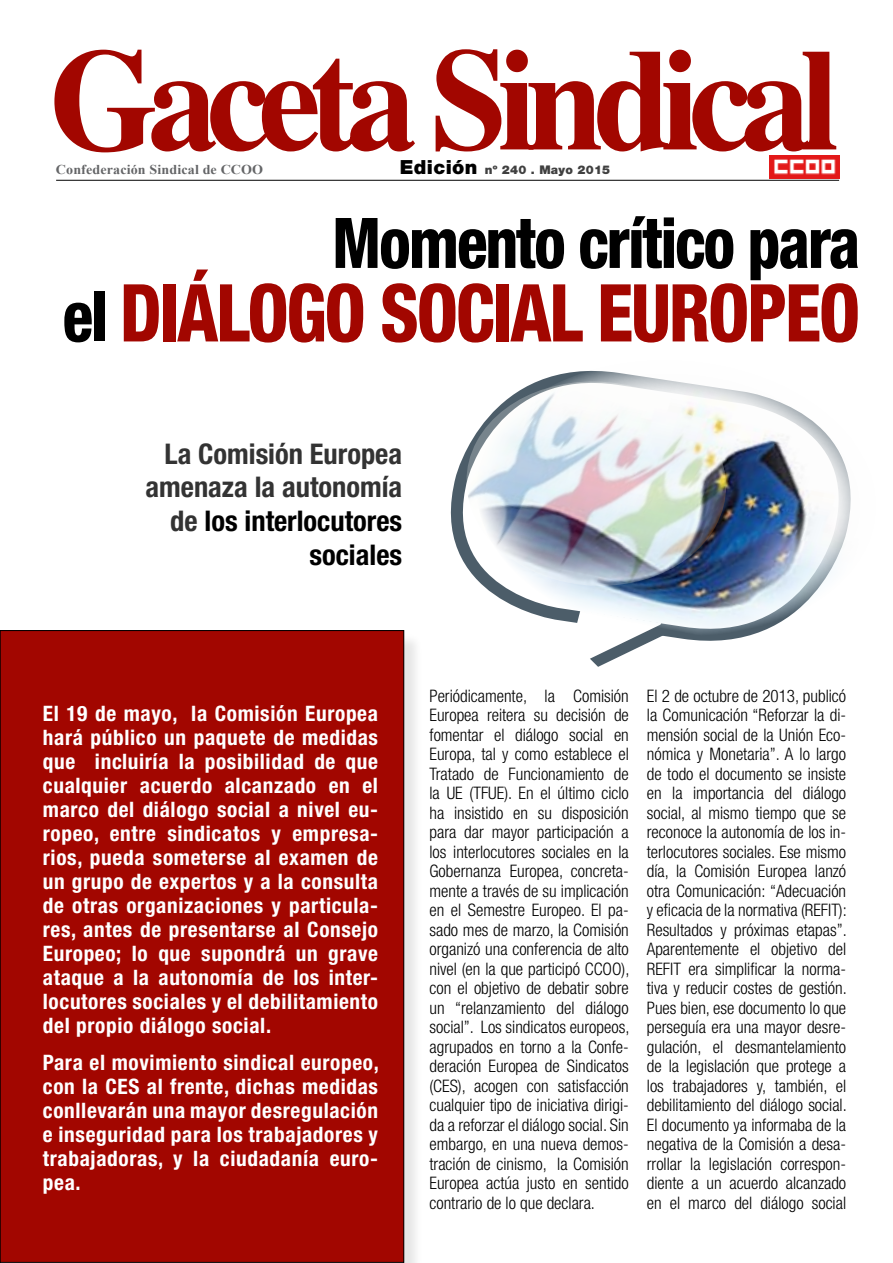
<style>
.page{position:relative;width:893px;height:1263px;background:#fff}
.page>*{position:absolute;margin:0;border:0;box-sizing:border-box;transform-origin:0 0}
.t1{font:800 condensed 79.95px "Helvetica Neue";letter-spacing:-.03em;color:#a20600;scale:.9 1}
.t2{font:800 condensed 69.9px "Helvetica Neue";letter-spacing:-.03em;color:#000;scale:.9 1}
.t3{font:700 condensed 28.5px/33.8px "Helvetica Neue";color:#333;text-align:right}
.t4{font:700 condensed 21.3px/24px "Helvetica Neue";letter-spacing:.03em;color:#fff;text-align:justify}
.t5{font:300 condensed 17.25px/19.5px "Helvetica Neue";color:#000;text-align:justify}
.t6{font:700 13.5px "Times New Roman";letter-spacing:.01em;color:#646567;scale:1.04 1}
.t7{font:900 12px "Helvetica Neue";letter-spacing:.02em;color:#404040}
.s1{font-size:19.5px;color:#000}
.s2{font-size:69.9px;color:#000}
.s3{color:#000}
</style>
<div class="page">
<div style="left:2px;top:631px;width:422px;height:632px;background:#000;opacity:.1"></div>
<div style="left:0;top:630px;width:404px;height:632px;background:#a20600"></div>
<svg style="left:590px;top:652px;width:39px;height:15px"></svg>
<img style="left:503px;top:391px;width:348px;height:261px">
<img style="left:450px;top:370px;width:294px;height:230px">
<svg style="left:54px;top:49px;width:782px;height:103px"></svg>
<img style="left:770px;top:156px;width:69px;height:22px">
<hr style="left:56px;top:180px;width:783px;height:1px;background:#000">
<p class="t6" style="left:56px;top:160px;width:201px">Confederación Sindical de CCOO</p>
<p class="t7" style="left:400px;top:162px;width:212px"><span class="s1">Edición</span> nº 240 . Mayo 2015</p>
<h2 class="t2" style="left:332px;top:200px;width:588px">Momento crítico para</h2>
<h1 class="t1" style="left:63px;top:263px;width:888px"><span class="s2">el</span> DIÁLOGO SOCIAL EUROPEO</h1>
<h3 class="t3" style="left:145px;top:436px;width:258px">La Comisión Europea amenaza la autonomía de <span class="s3">los interlocutores sociales</span></h3>
<p class="t4" style="left:43px;top:701px;width:337px">El 19 de mayo, la Comisión Europea hará público un paquete de medidas que incluiría la posibilidad de que cualquier acuerdo alcanzado en el marco del diálogo social a nivel eu&shy;ropeo, entre sindicatos y empresa&shy;rios, pueda someterse al examen de un grupo de expertos y a la consulta de otras organizaciones y particula&shy;res, antes de presentarse al Consejo Europeo; lo que supondrá un grave ataque a la autonomía de los inter&shy;locutores sociales y el debilitamiento del propio diálogo social.</p>
<p class="t4" style="left:43px;top:1050px;width:337px">Para el movimiento sindical europeo, con la CES al frente, dichas medidas conllevarán una mayor desregulación e inseguridad para los trabajadores y trabajadoras, y la ciudadanía euro&shy;pea.</p>
<p class="t5" style="left:429px;top:685px;width:201px">Periódicamente, la Comisión Europea reitera su decisión de fomentar el diálogo social en Europa, tal y como establece el Tratado de Funcionamiento de la UE (TFUE). En el último ciclo ha insistido en su disposición para dar mayor participación a los interlocutores sociales en la Gobernanza Europea, concreta&shy;mente a través de su implicación en el Semestre Europeo. El pa&shy;sado mes de marzo, la Comisión organizó una conferencia de alto nivel (en la que participó CCOO), con el objetivo de debatir sobre un “relanzamiento del diálogo social”. Los sindicatos europeos, agrupados en torno a la Confe&shy;deración Europea de Sindicatos (CES), acogen con satisfacción cualquier tipo de iniciativa dirigi&shy;da a reforzar el diálogo social. Sin embargo, en una nueva demos&shy;tración de cinismo, la Comisión Europea actúa justo en sentido contrario de lo que declara.</p>
<p class="t5" style="left:647px;top:685px;width:201px">El 2 de octubre de 2013, publicó la Comunicación “Reforzar la di&shy;mensión social de la Unión Eco&shy;nómica y Monetaria”. A lo largo de todo el documento se insiste en la importancia del diálogo social, al mismo tiempo que se reconoce la autonomía de los in&shy;terlocutores sociales. Ese mismo día, la Comisión Europea lanzó otra Comunicación: “Adecuación y eficacia de la normativa (REFIT):<br>Resultados y próximas etapas”.<br>Aparentemente el objetivo del REFIT era simplificar la norma&shy;tiva y reducir costes de gestión.<br>Pues bien, ese documento lo que perseguía era una mayor desre&shy;gulación, el desmantelamiento de la legislación que protege a los trabajadores y, también, el debilitamiento del diálogo social.<br>El documento ya informaba de la negativa de la Comisión a desa&shy;rrollar la legislación correspon&shy;diente a un acuerdo alcanzado en el marco del diálogo social</p>
</div>
